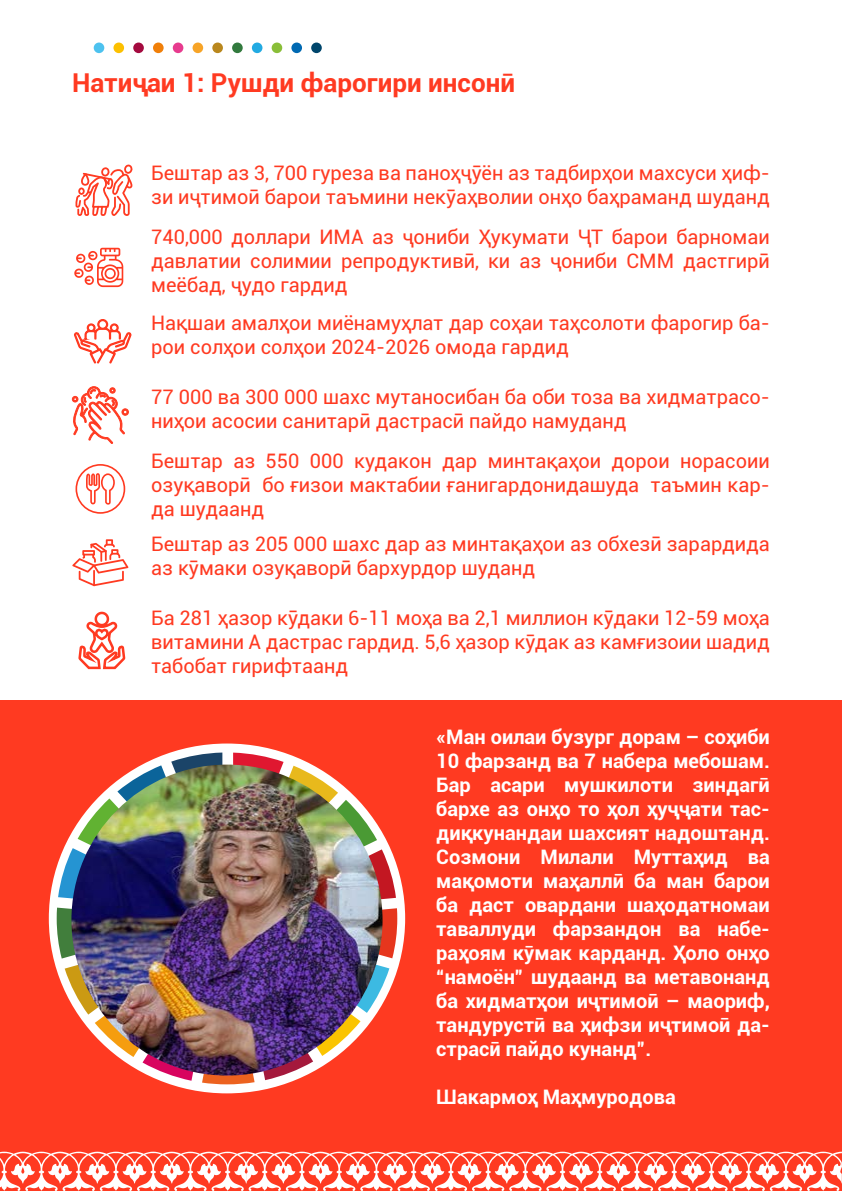
<style>
.page{position:relative;width:842px;height:1191px;background:#fff}
.page>*{position:absolute;margin:0;border:0;box-sizing:border-box;transform-origin:0 0}
.t1{font:700 26px "Roboto";color:#ff3a21}
.t2{font:20px/24px "Roboto";color:#ff3a21}
.t3{font:700 20px/24px "Roboto";color:#fff;text-align:justify}
</style>
<div class="page">
<div style="left:0;top:700px;width:841px;height:491px;background:#ff3a21"></div>
<svg style="left:57px;top:752px;width:340px;height:332px"></svg>
<img style="left:71px;top:764px;width:311px;height:311px;border-radius:155px">
<svg style="left:75px;top:164px;width:57px;height:52px"></svg>
<svg style="left:74px;top:248px;width:49px;height:39px"></svg>
<svg style="left:74px;top:319px;width:58px;height:45px"></svg>
<svg style="left:71px;top:386px;width:58px;height:58px"></svg>
<svg style="left:75px;top:464px;width:50px;height:50px"></svg>
<svg style="left:78px;top:611px;width:48px;height:59px"></svg>
<svg style="left:72px;top:539px;width:56px;height:47px"></svg>
<svg style="left:0;top:1151px;width:841px;height:40px"></svg>
<div style="left:113px;top:43px;width:11px;height:10px;background:#fcc000;border-radius:50%"></div>
<div style="left:153px;top:43px;width:11px;height:10px;background:#f07f09;border-radius:50%"></div>
<div style="left:192px;top:43px;width:11px;height:10px;background:#f7a427;border-radius:50%"></div>
<div style="left:232px;top:43px;width:11px;height:10px;background:#327a3e;border-radius:50%"></div>
<div style="left:94px;top:43px;width:10px;height:10px;background:#4dc2ef;border-radius:50%"></div>
<div style="left:133px;top:43px;width:11px;height:10px;background:#a40a3f;border-radius:50%"></div>
<div style="left:173px;top:43px;width:10px;height:10px;background:#e73b8e;border-radius:50%"></div>
<div style="left:212px;top:43px;width:11px;height:10px;background:#b9871d;border-radius:50%"></div>
<div style="left:252px;top:43px;width:10px;height:10px;background:#22aae2;border-radius:50%"></div>
<div style="left:291px;top:43px;width:11px;height:10px;background:#0069b2;border-radius:50%"></div>
<div style="left:271px;top:43px;width:11px;height:10px;background:#89be38;border-radius:50%"></div>
<div style="left:311px;top:43px;width:11px;height:10px;background:#00466c;border-radius:50%"></div>
<h1 class="t1" style="left:72px;top:64px;width:444px">Натиҷаи 1: Рушди фарогири инсонӣ</h1>
<p class="t2" style="left:151px;top:160px;width:620px">Бештар аз 3, 700 гуреза ва паноҳҷӯён аз тадбирҳои махсуси ҳиф&shy;зи иҷтимоӣ барои таъмини некӯаҳволии онҳо баҳраманд шуданд</p>
<p class="t2" style="left:151px;top:224px;width:620px;text-align:justify">740,000 доллари ИМА аз ҷониби Ҳукумати ҶТ барои барномаи давлатии солимии репродуктивӣ, ки аз ҷониби СММ дастгирӣ меёбад, ҷудо гардид</p>
<p class="t2" style="left:151px;top:310px;width:620px">Нақшаи амалҳои миёнамуҳлат дар соҳаи таҳсолоти фарогир ба&shy;рои солҳои солҳои 2024-2026 омода гардид</p>
<p class="t2" style="left:151px;top:384px;width:620px">77 000 ва 300 000 шахс мутаносибан ба оби тоза ва хидматрасо&shy;ниҳои асосии санитарӣ дастрасӣ пайдо намуданд</p>
<p class="t2" style="left:151px;top:448px;width:620px;text-align:justify">Бештар аз 550 000 кудакон дар минтақаҳои дорои норасоии озуқаворӣ бо ғизои мактабии ғанигардонидашуда таъмин кар&shy;да шудаанд</p>
<p class="t2" style="left:151px;top:531px;width:620px">Бештар аз 205 000 шахс дар аз минтақаҳои аз обхезӣ зарардида аз кӯмаки озуқаворӣ бархурдор шуданд</p>
<p class="t2" style="left:151px;top:605px;width:620px;text-align:justify">Ба 281 ҳазор кӯдаки 6-11 моҳа ва 2,1 миллион кӯдаки 12-59 моҳа витамини А дастрас гардид. 5,6 ҳазор кӯдак аз камғизоии шадид табобат гирифтаанд</p>
<p class="t3" style="left:436px;top:723px;width:335px">«Ман оилаи бузург дорам – соҳиби 10 фарзанд ва 7 набера мебошам.<br>Бар асари мушкилоти зиндагӣ бархе аз онҳо то ҳол ҳуҷҷати тас&shy;диқкунандаи шахсият надоштанд.<br>Созмони Милали Муттаҳид ва мақомоти маҳаллӣ ба ман барои ба даст овардани шаҳодатномаи таваллуди фарзандон ва набе&shy;раҳоям кӯмак карданд. Ҳоло онҳо “намоён” шудаанд ва метавонанд ба хидматҳои иҷтимоӣ – маориф, тандурустӣ ва ҳифзи иҷтимоӣ да&shy;страсӣ пайдо кунанд”.</p>
<p class="t3" style="left:436px;top:1083px;width:241px">Шакармоҳ Маҳмуродова</p>
</div>
